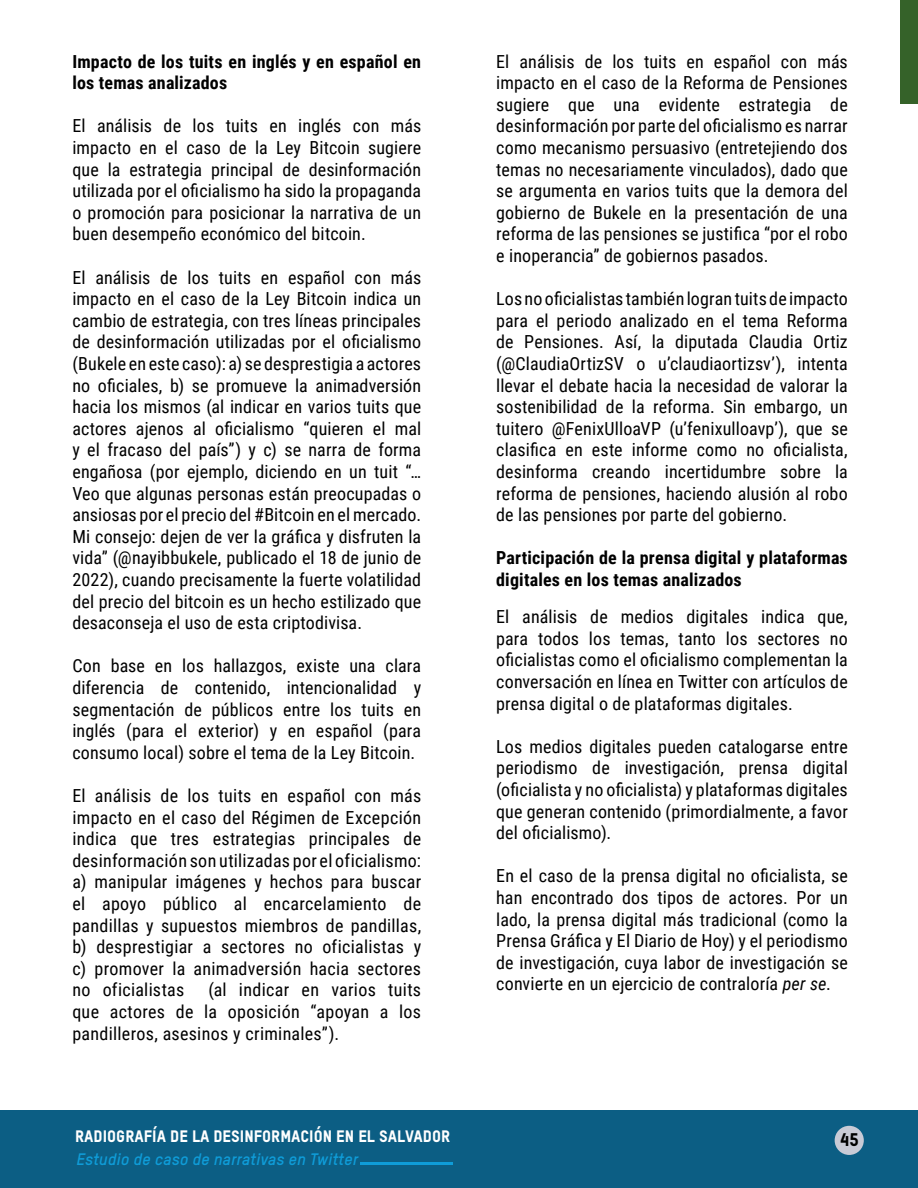
<style>
.page{position:relative;width:918px;height:1188px;background:#fff}
.page>*{position:absolute;margin:0;border:0;box-sizing:border-box;transform-origin:0 0}
.t1{font:18px/21.6px "Roboto Condensed";letter-spacing:.01em;color:#000;text-align:justify}
.t2{font:700 18px/21.6px "Roboto Condensed";letter-spacing:.01em;color:#000}
.t3{font:18px "Oxfam TSTARPRO Headline";color:#000}
.t4{font:16.35px "Oxfam TSTARPRO Headline";color:#fff}
.t5{font:italic 700 16.35px "Oxfam TSTARPRO";color:#0f9cd8}
.s1{font-style:italic}
</style>
<div class="page">
<div style="left:0;top:1110px;width:918px;height:78px;background:#0c5e84"></div>
<div style="left:835px;top:1126px;width:29px;height:29px;background:#c9cbd6;border-radius:50%"></div>
<hr style="left:361px;top:1162px;width:92px;height:3px;background:#0f9cd8">
<div style="left:900px;top:0;width:18px;height:104px;background:#356229"></div>
<p class="t2" style="left:72px;top:50px;width:350px">Impacto de los tuits en inglés y en español en los temas analizados</p>
<p class="t1" style="left:72px;top:114px;width:350px">El análisis de los tuits en inglés con más impacto en el caso de la Ley Bitcoin sugiere que la estrategia principal de desinformación utilizada por el oficialismo ha sido la propaganda o promoción para posicionar la narrativa de un buen desempeño económico del bitcoin.</p>
<p class="t1" style="left:72px;top:266px;width:350px">El análisis de los tuits en español con más impacto en el caso de la Ley Bitcoin indica un cambio de estrategia, con tres líneas principales de desinformación utilizadas por el oficialismo (Bukele en este caso): a) se desprestigia a actores no oficiales, b) se promueve la animadversión hacia los mismos (al indicar en varios tuits que actores ajenos al oficialismo “quieren el mal y el fracaso del país”) y c) se narra de forma engañosa (por ejemplo, diciendo en un tuit “… Veo que algunas personas están preocupadas o ansiosas por el precio del #Bitcoin en el mercado.<br>Mi consejo: dejen de ver la gráfica y disfruten la vida” (@nayibbukele, publicado el 18 de junio de 2022), cuando precisamente la fuerte volatilidad del precio del bitcoin es un hecho estilizado que desaconseja el uso de esta criptodivisa.</p>
<p class="t1" style="left:72px;top:654px;width:350px">Con base en los hallazgos, existe una clara diferencia de contenido, intencionalidad y segmentación de públicos entre los tuits en inglés (para el exterior) y en español (para consumo local) sobre el tema de la Ley Bitcoin.</p>
<p class="t1" style="left:72px;top:784px;width:350px">El análisis de los tuits en español con más impacto en el caso del Régimen de Excepción indica que tres estrategias principales de desinformación son utilizadas por el oficialismo: a) manipular imágenes y hechos para buscar el apoyo público al encarcelamiento de pandillas y supuestos miembros de pandillas, b) desprestigiar a sectores no oficialistas y c) promover la animadversión hacia sectores no oficialistas</p>
<p class="t1" style="left:72px;top:978px;width:350px;text-indent:136px">(al indicar en varios tuits que actores de la oposición “apoyan a los pandilleros, asesinos y criminales”).</p>
<p class="t4" style="left:75px;top:1126px;width:377px">RADIOGRAFÍA DE LA DESINFORMACIÓN EN EL SALVADOR</p>
<p class="t5" style="left:77px;top:1150px;width:283px">Estudio de caso de narrativas en Twitter</p>
<p class="t1" style="left:496px;top:50px;width:353px">El análisis de los tuits en español con más impacto en el caso de la Reforma de Pensiones sugiere que una evidente estrategia de desinformación por parte del oficialismo es narrar como mecanismo persuasivo (entretejiendo dos temas no necesariamente vinculados), dado que se argumenta en varios tuits que la demora del gobierno de Bukele en la presentación de una reforma de las pensiones se justifica “por el robo e inoperancia” de gobiernos pasados.</p>
<p class="t1" style="left:496px;top:287px;width:353px">Los no oficialistas también logran tuits de impacto para el periodo analizado en el tema Reforma de Pensiones. Así, la diputada Claudia Ortiz (@ClaudiaOrtizSV o u’claudiaortizsv’), intenta llevar el debate hacia la necesidad de valorar la sostenibilidad de la reforma. Sin embargo, un tuitero @FenixUlloaVP (u’fenixulloavp’), que se clasifica en este informe como no oficialista, desinforma creando incertidumbre sobre la reforma de pensiones, haciendo alusión al robo de las pensiones por parte del gobierno.</p>
<p class="t2" style="left:496px;top:546px;width:353px">Participación de la prensa digital y plataformas digitales en los temas analizados</p>
<p class="t1" style="left:496px;top:605px;width:353px">El análisis de medios digitales indica que, para todos los temas, tanto los sectores no oficialistas como el oficialismo complementan la conversación en línea en Twitter con artículos de prensa digital o de plataformas digitales.</p>
<p class="t1" style="left:496px;top:735px;width:353px">Los medios digitales pueden catalogarse entre periodismo de investigación, prensa digital (oficialista y no oficialista) y plataformas digitales que generan contenido (primordialmente, a favor del oficialismo).</p>
<p class="t1" style="left:496px;top:864px;width:353px">En el caso de la prensa digital no oficialista, se han encontrado dos tipos de actores. Por un lado, la prensa digital más tradicional (como la Prensa Gráfica y El Diario de Hoy) y el periodismo de investigación, cuya labor de investigación se convierte en un ejercicio de contraloría <span class="s1">per se</span>.</p>
<p class="t3" style="left:840px;top:1129px;width:20px">45</p>
</div>
